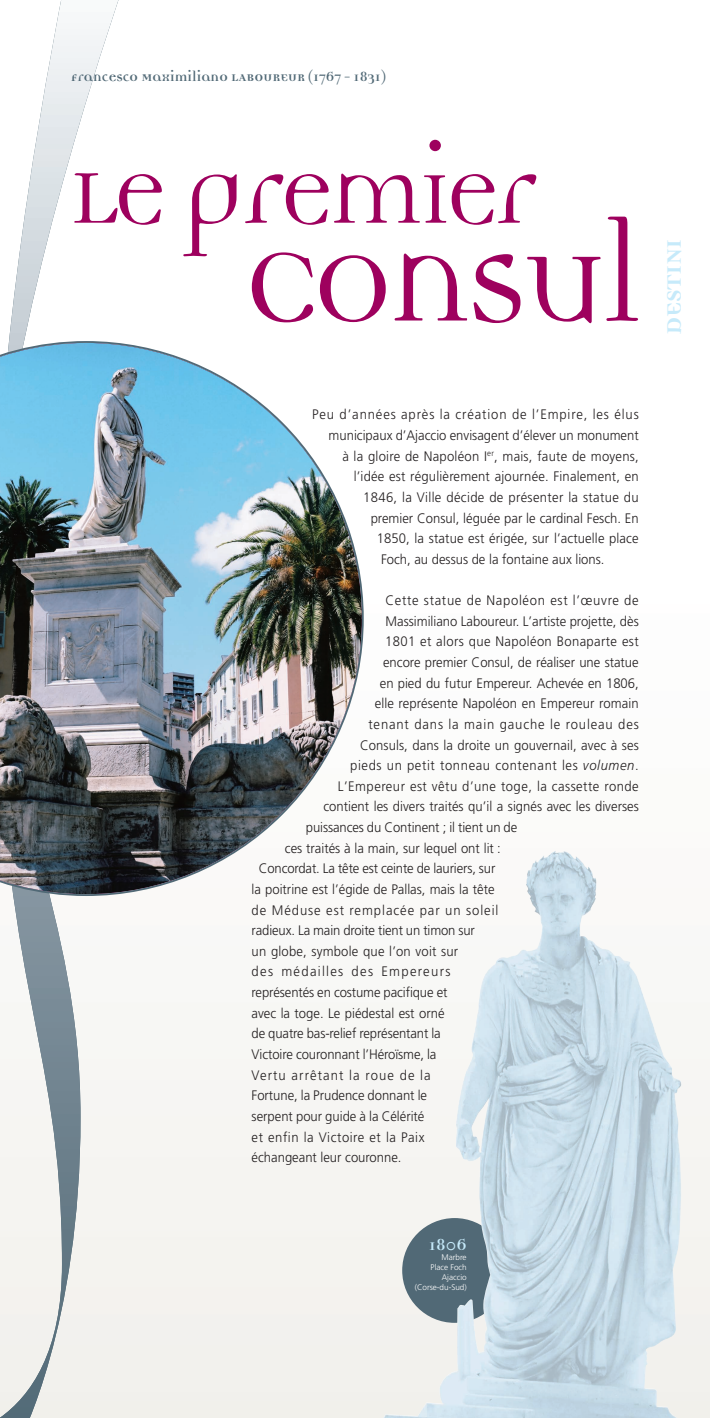
<style>
.page{position:relative;width:710px;height:1418px;background:#fff}
.page>*{position:absolute;margin:0;border:0;box-sizing:border-box;transform-origin:0 0}
.t1{font:156.38px "Democratica";letter-spacing:-.05em;color:#9e015e}
.t2{font:116.25px "Democratica";letter-spacing:-.05em;color:#9e015e}
.t3{font:700 31.25px "Democratica";letter-spacing:-.025em;color:#c6eafa}
.t4{font:700 18.75px "Democratica";color:#c6eafa}
.t5{font:700 15.62px "Democratica";color:#516976}
.t6{font:300 13.75px "Frutiger";color:#231f20;scale:.95 1}
.t7{font:300 13.75px "Frutiger";letter-spacing:.065em;color:#231f20;scale:.95 1}
.t8{font:300 13.75px "Frutiger";letter-spacing:.02em;color:#231f20;scale:.95 1}
.t9{font:300 13.75px "Frutiger";letter-spacing:.035em;color:#231f20;scale:.95 1}
.t10{font:300 13.75px "Frutiger";letter-spacing:.025em;color:#231f20;scale:.95 1}
.t11{font:300 13.75px "Frutiger";letter-spacing:.045em;color:#231f20;scale:.95 1}
.t12{font:300 13.75px "Frutiger";letter-spacing:.03em;color:#231f20;scale:.95 1}
.t13{font:300 13.75px "Frutiger";letter-spacing:.055em;color:#231f20;scale:.95 1}
.t14{font:300 13.75px "Frutiger";letter-spacing:.07em;color:#231f20;scale:.95 1}
.t15{font:300 13.75px "Frutiger";letter-spacing:.04em;color:#231f20;scale:.95 1}
.t16{font:300 13.75px "Frutiger";letter-spacing:.1em;color:#231f20;scale:.95 1}
.t17{font:300 13.75px "Frutiger";letter-spacing:.085em;color:#231f20;scale:.95 1}
.t18{font:300 8.12px/9.8px "Frutiger";color:#fff;text-align:right}
.s1{font-style:italic}
</style>
<div class="page">
<img style="left:125px;top:599px;width:584px;height:818px">
<svg style="left:0;top:0;width:125px;height:1417px"></svg>
<img style="left:0;top:341px;width:363px;height:555px">
<img style="left:379px;top:850px;width:251px;height:567px">
<p class="t5" style="left:71px;top:71px;width:316px">Francesco Maximiliano LABOUREUR (1767 - 1831)</p>
<h2 class="t2" style="left:67px;top:145px;width:472px">Le premier</h2>
<h1 class="t1" style="left:241px;top:217px;width:404px">Consul</h1>
<h3 class="t3" style="left:659px;top:335px;width:98px;rotate:-90deg">DESTINI</h3>
<p class="t7" style="left:312px;top:409px;width:345px">Peu d’années après la création de l’Empire, les élus</p>
<p class="t6" style="left:328px;top:430px;width:328px">municipaux d’Ajaccio envisagent d’élever un monument</p>
<p class="t8" style="left:342px;top:450px;width:313px">à la gloire de Napoléon I<sup>er</sup>, mais, faute de moyens,</p>
<p class="t6" style="left:353px;top:471px;width:301px">l’idée est régulièrement ajournée. Finalement, en</p>
<p class="t10" style="left:363px;top:491px;width:291px">1846, la Ville décide de présenter la statue du</p>
<p class="t6" style="left:370px;top:512px;width:283px">premier Consul, léguée par le cardinal Fesch. En</p>
<p class="t6" style="left:376px;top:533px;width:277px">1850, la statue est érigée, sur l’actuelle place</p>
<p class="t6" style="left:381px;top:553px;width:237px">Foch, au dessus de la fontaine aux lions.</p>
<p class="t13" style="left:385px;top:595px;width:268px">Cette statue de Napoléon est l’œuvre de</p>
<p class="t6" style="left:385px;top:615px;width:268px">Massimiliano Laboureur. L’artiste projette, dès</p>
<p class="t12" style="left:385px;top:636px;width:268px">1801 et alors que Napoléon Bonaparte est</p>
<p class="t6" style="left:383px;top:656px;width:270px">encore premier Consul, de réaliser une statue</p>
<p class="t6" style="left:379px;top:677px;width:274px">en pied du futur Empereur. Achevée en 1806,</p>
<p class="t6" style="left:374px;top:698px;width:279px">elle représente Napoléon en Empereur romain</p>
<p class="t7" style="left:368px;top:718px;width:286px">tenant dans la main gauche le rouleau des</p>
<p class="t6" style="left:360px;top:739px;width:295px">Consuls, dans la droite un gouvernail, avec à ses</p>
<p class="t11" style="left:350px;top:760px;width:305px">pieds un petit tonneau contenant les <span class="s1">volumen</span>.</p>
<p class="t9" style="left:338px;top:780px;width:318px">L’Empereur est vêtu d’une toge, la cassette ronde</p>
<p class="t6" style="left:323px;top:801px;width:333px">contient les divers traités qu’il a signés avec les diverses</p>
<p class="t6" style="left:306px;top:821px;width:224px">puissances du Continent ; il tient un de</p>
<p class="t6" style="left:285px;top:842px;width:229px">ces traités à la main, sur lequel ont lit :</p>
<p class="t6" style="left:259px;top:863px;width:250px">Concordat. La tête est ceinte de lauriers, sur</p>
<p class="t6" style="left:251px;top:883px;width:257px">la poitrine est l’égide de Pallas, mais la tête</p>
<p class="t14" style="left:251px;top:904px;width:261px">de Méduse est remplacée par un soleil</p>
<p class="t6" style="left:251px;top:925px;width:236px">radieux. La main droite tient un timon sur</p>
<p class="t6" style="left:251px;top:945px;width:219px">un globe, symbole que l’on voit sur</p>
<p class="t16" style="left:251px;top:966px;width:211px">des médailles des Empereurs</p>
<p class="t6" style="left:251px;top:986px;width:207px">représentés en costume pacifique et</p>
<p class="t6" style="left:251px;top:1007px;width:205px">avec la toge. Le piédestal est orné</p>
<p class="t6" style="left:251px;top:1028px;width:200px">de quatre bas-relief représentant la</p>
<p class="t6" style="left:251px;top:1048px;width:196px">Victoire couronnant l’Héroïsme, la</p>
<p class="t17" style="left:251px;top:1069px;width:190px">Vertu arrêtant la roue de la</p>
<p class="t6" style="left:251px;top:1090px;width:186px">Fortune, la Prudence donnant le</p>
<p class="t6" style="left:251px;top:1110px;width:183px">serpent pour guide à la Célérité</p>
<p class="t15" style="left:251px;top:1131px;width:183px">et enfin la Victoire et la Paix</p>
<p class="t6" style="left:251px;top:1151px;width:159px">échangeant leur couronne.</p>
<h3 class="t4" style="left:428px;top:1237px;width:39px">1806</h3>
<p class="t18" style="left:414px;top:1253px;width:53px">Marbre<br>Place Foch<br>Ajaccio (Corse-du-Sud)</p>
</div>
